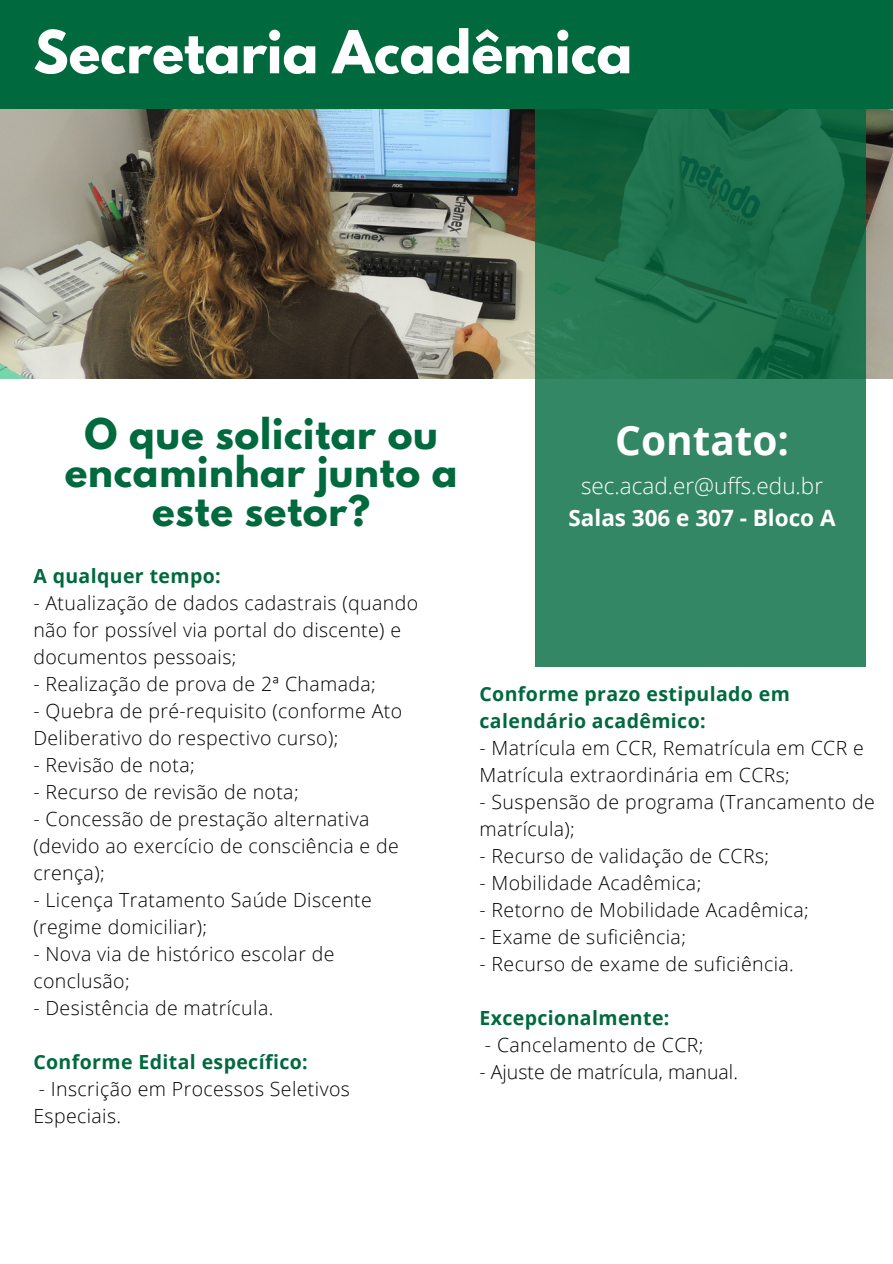
<style>
.page{position:relative;width:893px;height:1264px;background:#fff}
.page>*{position:absolute;margin:0;border:0;box-sizing:border-box;transform-origin:0 0}
.t1{font:700 52.5px "League Spartan";color:#fff}
.t2{font:700 40.5px "Open Sans";color:#fff}
.t3{font:700 37.5px/38.2px "League Spartan";letter-spacing:.02em;color:#00693e;text-align:center}
.t4{font:300 22.5px "Open Sans";color:#fff}
.t5{font:700 22.5px "Open Sans";color:#fff}
.t6{font:300 19.5px/27px "Open Sans";letter-spacing:.02em;color:#000}
.t7{font:700 19.5px/27px "Open Sans";letter-spacing:.02em;color:#00693e}
.t8{font:300 19.5px "Open Sans";color:#000}
</style>
<div class="page">
<img style="left:0;top:109px;width:892px;height:270px">
<div style="left:0;top:0;width:892px;height:109px;background:#00693e"></div>
<svg style="left:535px;top:109px;width:330px;height:558px;background:#277a56"></svg>
<h1 class="t1" style="left:33px;top:26px;width:600px">Secretaria Acadêmica</h1>
<h3 class="t3" style="left:65px;top:419px;width:394px">O que solicitar ou encaminhar junto a este setor?</h3>
<p class="t7" style="left:33px;top:561px;width:189px">A qualquer tempo:</p>
<p class="t6" style="left:33px;top:588px;width:386px">- Atualização de dados cadastrais (quando não for possível via portal do discente) e documentos pessoais;</p>
<p class="t6" style="left:33px;top:669px;width:344px">- Realização de prova de 2ª Chamada;</p>
<p class="t6" style="left:33px;top:696px;width:370px">- Quebra de pré-requisito (conforme Ato<br>Deliberativo do respectivo curso);</p>
<p class="t6" style="left:33px;top:750px;width:163px">- Revisão de nota;</p>
<p class="t6" style="left:33px;top:777px;width:267px">- Recurso de revisão de nota;</p>
<p class="t6" style="left:33px;top:804px;width:367px">- Concessão de prestação alternativa (devido ao exercício de consciência e de crença);</p>
<p class="t6" style="left:33px;top:885px;width:340px">- Licença Tratamento Saúde Discente (regime domiciliar);</p>
<p class="t6" style="left:33px;top:939px;width:302px">- Nova via de histórico escolar de conclusão;</p>
<p class="t6" style="left:33px;top:993px;width:241px">- Desistência de matrícula.</p>
<p class="t7" style="left:33px;top:1047px;width:276px">Conforme Edital específico:</p>
<p class="t6" style="left:33px;top:1074px;width:318px">- Inscrição em Processos Seletivos<br>Especiais.</p>
<h2 class="t2" style="left:615px;top:412px;width:175px">Contato:</h2>
<p class="t4" style="left:581px;top:470px;width:243px">sec.acad.er@uffs.edu.br</p>
<p class="t5" style="left:568px;top:501px;width:268px">Salas 306 e 307 - Bloco A</p>
<p class="t7" style="left:479px;top:680px;width:312px">Conforme prazo estipulado em calendário acadêmico:</p>
<p class="t6" style="left:479px;top:734px;width:386px">- Matrícula em CCR, Rematrícula em CCR e<br>Matrícula extraordinária em CCRs;</p>
<p class="t6" style="left:479px;top:788px;width:396px">- Suspensão de programa (Trancamento de matrícula);</p>
<p class="t6" style="left:479px;top:842px;width:291px">- Recurso de validação de CCRs;</p>
<p class="t6" style="left:479px;top:869px;width:223px">- Mobilidade Acadêmica;</p>
<p class="t6" style="left:479px;top:896px;width:331px">- Retorno de Mobilidade Acadêmica;</p>
<p class="t6" style="left:479px;top:923px;width:208px">- Exame de suficiência;</p>
<p class="t6" style="left:479px;top:950px;width:316px">- Recurso de exame de suficiência.</p>
<p class="t7" style="left:479px;top:1004px;width:191px">Excepcionalmente:</p>
<p class="t6" style="left:485px;top:1031px;width:220px">- Cancelamento de CCR;</p>
<p class="t8" style="left:479px;top:1058px;width:260px">- Ajuste de matrícula, manual.</p>
</div>
